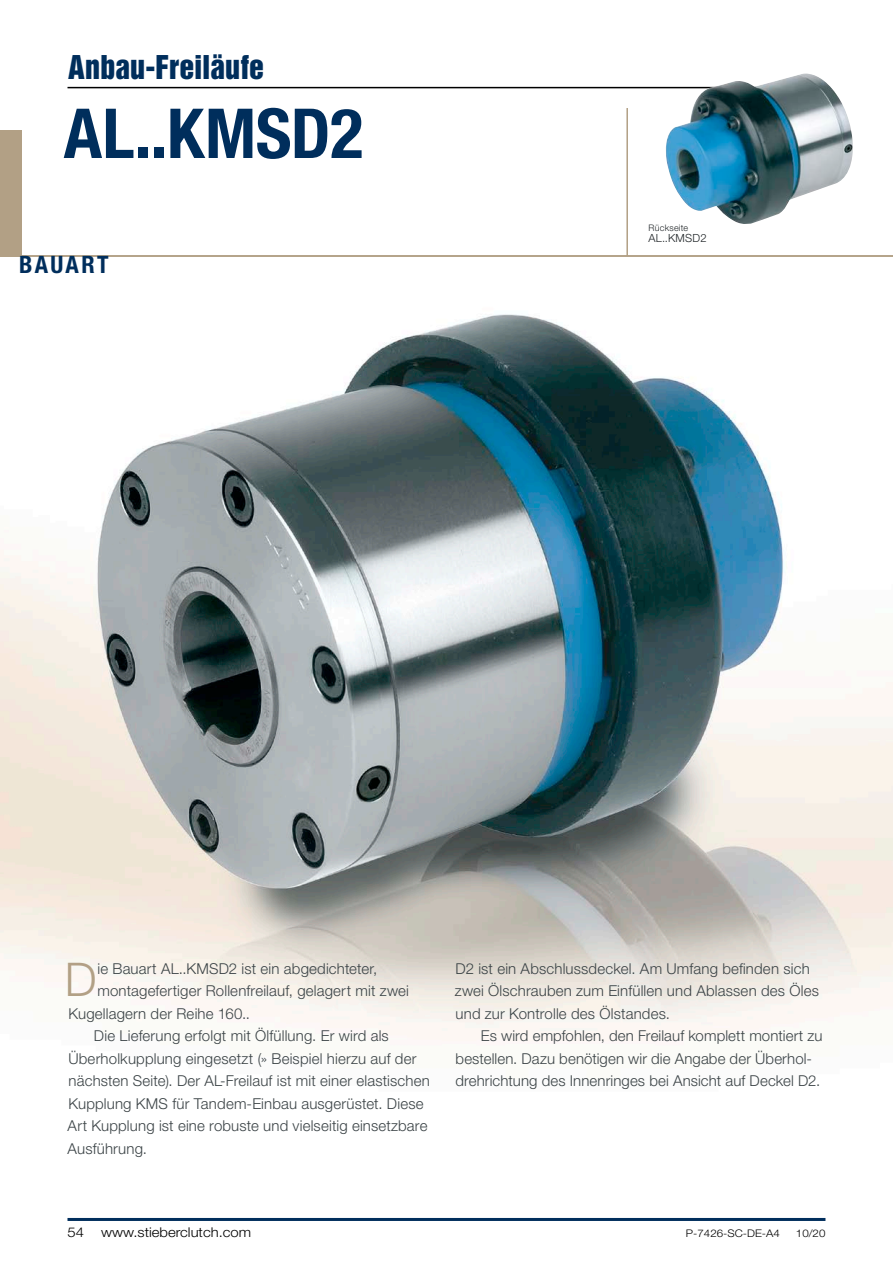
<style>
.page{position:relative;width:893px;height:1263px;background:#fff}
.page>*{position:absolute;margin:0;border:0;box-sizing:border-box;transform-origin:0 0}
.t1{font:700 condensed 69px "Helvetica Neue LT Std";letter-spacing:-.005em;color:#002e5c}
.t2{font:300 46.5px "Helvetica Neue LT Std";color:#b2a085}
.t3{font:30px "Helvetica Inserat LT Std";color:#002e5c}
.t4{font:700 condensed 24px "Helvetica Neue LT Std";letter-spacing:.095em;color:#002e5c}
.t5{font:300 15px/22.5px "Helvetica Neue LT Std";letter-spacing:.01em;color:#3b4346}
.t6{font:300 13.5px "Helvetica Neue LT Std";color:#000;scale:1.1 1}
.t7{font:300 11.25px "Helvetica Neue LT Std";letter-spacing:.02em;color:#1f2427}
.t8{font:300 10.5px "Helvetica Neue LT Std";color:#000;scale:1.1 1}
.t9{font:300 9px "Helvetica Neue LT Std";letter-spacing:.03em;color:#1f2427}
</style>
<div class="page">
<hr style="left:68px;top:87px;width:756px;height:1px;background:#000">
<img style="left:0;top:314px;width:893px;height:727px">
<img style="left:663px;top:73px;width:190px;height:151px">
<hr style="left:626px;top:108px;width:2px;height:148px;background:#b2a085">
<hr style="left:68px;top:1218px;width:757px;height:3px;background:#002e5c">
<hr style="left:0;top:255px;width:893px;height:2px;background:#b2a085">
<div style="left:0;top:130px;width:22px;height:127px;background:#b2a085"></div>
<h3 class="t3" style="left:68px;top:49px;width:198px">Anbau-Freiläufe</h3>
<h1 class="t1" style="left:64px;top:92px;width:301px">AL..KMSD2</h1>
<h3 class="t4" style="left:19px;top:250px;width:91px">BAUART</h3>
<p class="t9" style="left:648px;top:222px;width:41px">Rückseite</p>
<p class="t7" style="left:648px;top:231px;width:60px">AL..KMSD2</p>
<h2 class="t2" style="left:65px;top:951px;width:33px">D</h2>
<p class="t5" style="left:98px;top:957px;width:281px">ie Bauart AL..KMSD2 ist ein abgedichteter,</p>
<p class="t5" style="left:97px;top:979px;width:313px">montagefertiger Rollenfreilauf, gelagert mit zwei</p>
<p class="t5" style="left:68px;top:1002px;width:183px">Kugellagern der Reihe 160..</p>
<p class="t5" style="left:94px;top:1024px;width:296px">Die Lieferung erfolgt mit Ölfüllung. Er wird als</p>
<p class="t5" style="left:68px;top:1047px;width:350px">Überholkupplung eingesetzt (» Beispiel hierzu auf der</p>
<p class="t5" style="left:69px;top:1069px;width:363px">nächsten Seite). Der AL-Freilauf ist mit einer elastischen</p>
<p class="t5" style="left:68px;top:1092px;width:357px">Kupplung KMS für Tandem-Einbau ausgerüstet. Diese</p>
<p class="t5" style="left:68px;top:1114px;width:361px">Art Kupplung ist eine robuste und vielseitig einsetzbare</p>
<p class="t5" style="left:68px;top:1137px;width:81px">Ausführung.</p>
<p class="t5" style="left:455px;top:957px;width:366px">D2 ist ein Abschlussdeckel. Am Umfang befinden sich zwei Ölschrauben zum Einfüllen und Ablassen des Öles und zur Kontrolle des Ölstandes.</p>
<p class="t5" style="left:455px;top:1024px;width:369px;text-indent:26px">Es wird empfohlen, den Freilauf komplett montiert zu bestellen. Dazu benötigen wir die Angabe der Überhol&shy;drehrichtung des Innenringes bei Ansicht auf Deckel D2.</p>
<p class="t6" style="left:68px;top:1223px;width:17px">54</p>
<p class="t6" style="left:101px;top:1223px;width:138px">www.stieberclutch.com</p>
<p class="t8" style="left:686px;top:1226px;width:87px">P-7426-SC-DE-A4</p>
<p class="t8" style="left:796px;top:1226px;width:28px">10/20</p>
</div>
